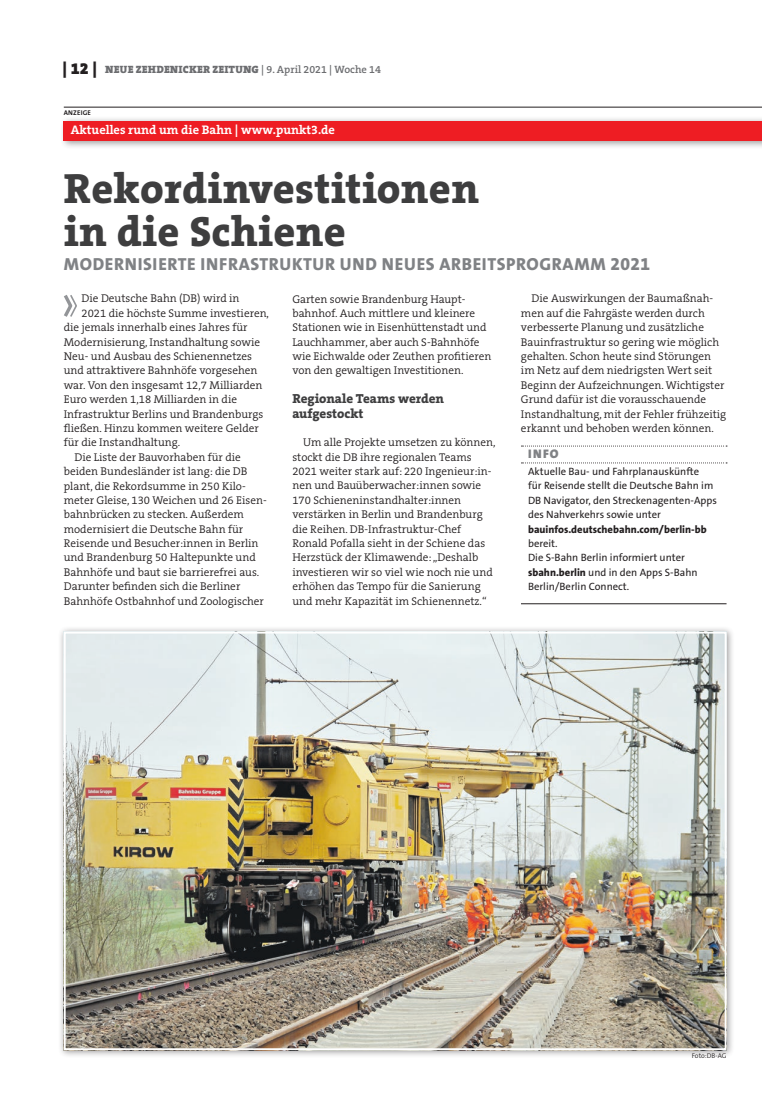
<style>
.page{position:relative;width:762px;height:1117px;background:#fff}
.page>*{position:absolute;margin:0;border:0;box-sizing:border-box;transform-origin:0 0}
.t1{font:800 42.5px/42.5px "The Serif B W8";letter-spacing:.01em;color:#3e3e3f}
.t2{font:800 17.5px "The Sans B W8";letter-spacing:.035em;color:#808285}
.t3{font:800 13.12px/14.4px "The Serif B W8";color:#3e3e3f}
.t4{font:700 12.5px "The Serif B W7";color:#fff}
.t5{font:900 12.5px "The Sans B W9";color:#808285}
.t6{font:300 11.25px/14.4px "The Serif B W4";color:#231f20}
.t7{font:10.62px/14.4px "The Sans B W5 Plain";color:#231f20}
.t8{font:900 10.62px "The Serif B W9";letter-spacing:.015em;color:#6c6d70}
.t9{font:800 10.62px "The Sans B W8";color:#231f20}
.t10{font:300 6.88px "The Sans B W4";color:#231f20}
.t11{font:700 6.88px "The Sans B W7";letter-spacing:.025em;color:#231f20}
.s1{font-size:16.25px;color:#231f20}
.s2{font-family:"The Serif B W6";font-weight:600}
.s3{font-family:"The Sans B W8";font-weight:800}
</style>
<div class="page">
<div style="left:59px;top:116px;width:703px;height:34px;background:#231f20;opacity:.45"></div>
<div style="left:64px;top:120px;width:698px;height:20px;background:#ee1d23"></div>
<hr style="left:64px;top:107px;width:698px;height:1px;background:#231f20">
<svg style="left:521px;top:445px;width:206px;height:1px"></svg>
<svg style="left:521px;top:462px;width:206px;height:1px"></svg>
<hr style="left:521px;top:603px;width:205px;height:1px;background:#231f20">
<div style="left:58px;top:625px;width:676px;height:432px;background:#231f20;opacity:.45"></div>
<img style="left:67px;top:634px;width:656px;height:412px">
<div style="left:64px;top:631px;width:662px;height:418px;border:2px solid #fff"></div>
<svg style="left:64px;top:295px;width:13px;height:22px"></svg>
<p class="t8" style="left:63px;top:63px;width:320px"><span class="s1">| 12 |</span> NEUE ZEHDENICKER ZEITUNG <span class="s2">| 9. April 2021 | Woche 14</span></p>
<p class="t11" style="left:64px;top:108px;width:29px">ANZEIGE</p>
<p class="t4" style="left:71px;top:122px;width:265px">Aktuelles rund um die Bahn | www.punkt3.de</p>
<h1 class="t1" style="left:64px;top:167px;width:416px">Rekordinvestitionen in die Schiene</h1>
<h2 class="t2" style="left:64px;top:253px;width:587px">MODERNISIERTE INFRASTRUKTUR UND NEUES ARBEITSPROGRAMM 2021</h2>
<p class="t6" style="left:82px;top:291px;width:159px">Die Deutsche Bahn (DB) wird in</p>
<p class="t6" style="left:82px;top:306px;width:189px">2021 die höchste Summe investieren,</p>
<p class="t6" style="left:64px;top:320px;width:185px">die jemals innerhalb eines Jahres für</p>
<p class="t6" style="left:64px;top:334px;width:198px">Modernisierung, Instandhaltung sowie</p>
<p class="t6" style="left:64px;top:349px;width:190px">Neu- und Ausbau des Schienennetzes</p>
<p class="t6" style="left:64px;top:363px;width:195px">und attraktivere Bahnhöfe vorgesehen</p>
<p class="t6" style="left:64px;top:378px;width:200px">war. Von den insgesamt 12,7 Milliarden</p>
<p class="t6" style="left:64px;top:392px;width:175px">Euro werden 1,18 Milliarden in die</p>
<p class="t6" style="left:64px;top:406px;width:201px">Infrastruktur Berlins und Brandenburgs</p>
<p class="t6" style="left:64px;top:421px;width:196px">fließen. Hinzu kommen weitere Gelder</p>
<p class="t6" style="left:64px;top:435px;width:118px">für die Instandhaltung.</p>
<p class="t6" style="left:74px;top:449px;width:168px">Die Liste der Bauvorhaben für die</p>
<p class="t6" style="left:64px;top:464px;width:185px">beiden Bundesländer ist lang: die DB</p>
<p class="t6" style="left:64px;top:478px;width:183px">plant, die Rekordsumme in 250 Kilo-</p>
<p class="t6" style="left:64px;top:493px;width:204px">meter Gleise, 130 Weichen und 26 Eisen-</p>
<p class="t6" style="left:64px;top:507px;width:182px">bahnbrücken zu stecken. Außerdem</p>
<p class="t6" style="left:64px;top:521px;width:181px">modernisiert die Deutsche Bahn für</p>
<p class="t6" style="left:64px;top:536px;width:196px">Reisende und Besucher:innen in Berlin</p>
<p class="t6" style="left:64px;top:550px;width:194px">und Brandenburg 50 Haltepunkte und</p>
<p class="t6" style="left:64px;top:564px;width:197px">Bahnhöfe und baut sie barrierefrei aus.</p>
<p class="t6" style="left:64px;top:579px;width:178px">Darunter befinden sich die Berliner</p>
<p class="t6" style="left:64px;top:593px;width:202px">Bahnhöfe Ostbahnhof und Zoologischer</p>
<p class="t6" style="left:521px;top:291px;width:207px;text-indent:11px">Die Auswirkungen der Baumaßnah&shy;men auf die Fahrgäste werden durch verbesserte Planung und zusätzliche Bauinfrastruktur so gering wie möglich gehalten. Schon heute sind Störungen im Netz auf dem niedrigsten Wert seit Beginn der Aufzeichnungen. Wichtigster Grund dafür ist die vorausschauende Instandhaltung, mit der Fehler frühzeitig erkannt und behoben werden können.</p>
<p class="t5" style="left:528px;top:446px;width:32px">INFO</p>
<p class="t7" style="left:528px;top:464px;width:190px">Aktuelle Bau- und Fahrplanauskünfte<br>für Reisende stellt die Deutsche Bahn im DB Navigator, den Streckenagenten-Apps des Nahverkehrs sowie unter</p>
<p class="t9" style="left:528px;top:522px;width:180px">bauinfos.deutschebahn.com/berlin-bb</p>
<p class="t7" style="left:528px;top:536px;width:171px">bereit.<br>Die S-Bahn Berlin informiert unter <span class="s3">sbahn.berlin</span> und in den Apps S-Bahn<br>Berlin/Berlin Connect.</p>
<p class="t6" style="left:292px;top:291px;width:200px">Garten sowie Brandenburg Haupt&shy;bahnhof. Auch mittlere und kleinere Stationen wie in Eisenhüttenstadt und Lauchhammer, aber auch S-Bahnhöfe wie Eichwalde oder Zeuthen profitieren von den gewaltigen Investitionen.</p>
<p class="t3" style="left:292px;top:391px;width:153px">Regionale Teams werden aufgestockt</p>
<p class="t6" style="left:292px;top:435px;width:205px;text-indent:11px">Um alle Projekte umsetzen zu können, stockt die DB ihre regionalen Teams 2021 weiter stark auf: 220 Ingenieur:in&shy;nen und Bauüberwacher:innen sowie 170 Schieneninstandhalter:innen verstärken in Berlin und Brandenburg die Reihen. DB-Infrastruktur-Chef Ronald Pofalla sieht in der Schiene das Herzstück der Klimawende: „Deshalb investieren wir so viel wie noch nie und erhöhen das Tempo für die Sanierung und mehr Kapazität im Schienennetz.“</p>
<p class="t10" style="left:692px;top:1050px;width:36px">Foto:DB-AG</p>
</div>
